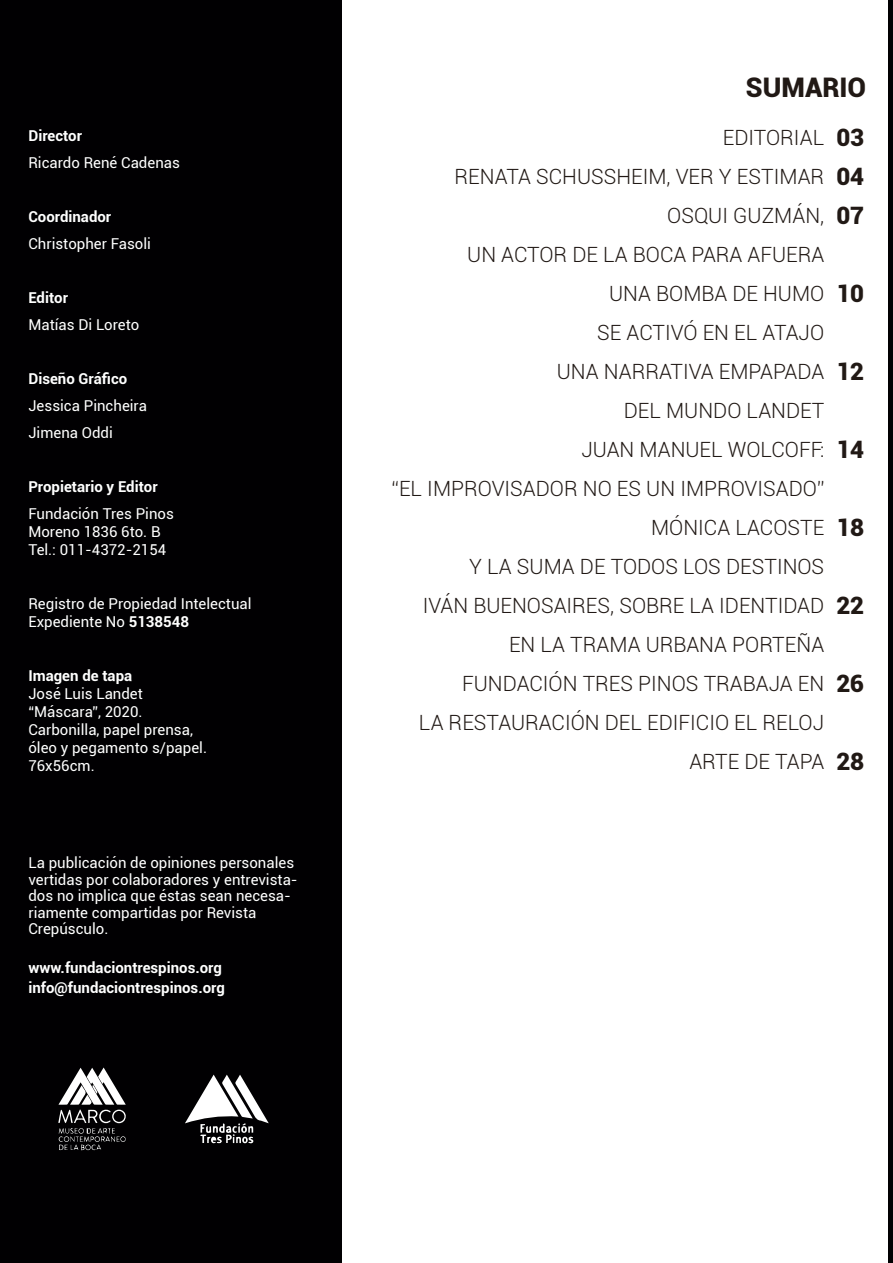
<style>
.page{position:relative;width:893px;height:1263px;background:#fff}
.page>*{position:absolute;margin:0;border:0;box-sizing:border-box;transform-origin:0 0}
.t1{font:900 27px "Roboto";color:#211915}
.t2{font:900 24px/39px "Roboto";color:#211915;text-align:justify}
.t3{font:300 21px/39px "Roboto";color:#211915;text-align:right}
.t4{font:15px/18px "Roboto";color:#fff}
.t5{font:700 15px/19.5px "Roboto";color:#fff}
.s1{font-weight:700}
</style>
<div class="page">
<hr style="left:889px;top:0;width:4px;height:1262px;background:#010002">
<div style="left:0;top:0;width:342px;height:1263px;background:#010002"></div>
<svg style="left:185px;top:1074px;width:84px;height:69px"></svg>
<svg style="left:58px;top:1067px;width:68px;height:83px"></svg>
<p class="t5" style="left:28px;top:125px;width:55px">Director</p>
<p class="t4" style="left:28px;top:153px;width:153px">Ricardo René Cadenas</p>
<p class="t5" style="left:28px;top:206px;width:84px">Coordinador</p>
<p class="t4" style="left:28px;top:234px;width:124px">Christopher Fasoli</p>
<p class="t5" style="left:28px;top:287px;width:41px">Editor</p>
<p class="t4" style="left:28px;top:315px;width:112px">Matías Di Loreto</p>
<p class="t5" style="left:28px;top:368px;width:100px">Diseño Gráfico</p>
<p class="t4" style="left:28px;top:391px;width:120px;line-height:27px">Jessica Pincheira<br>Jimena Oddi</p>
<p class="t5" style="left:28px;top:476px;width:131px">Propietario y Editor</p>
<p class="t4" style="left:28px;top:504px;width:147px">Fundación Tres Pinos<br>Moreno 1836 6to. B<br>Tel.: 011-4372-2154</p>
<p class="t4" style="left:28px;top:594px;width:225px">Registro de Propiedad Intelectual<br>Expediente No <span class="s1">5138548</span></p>
<p class="t5" style="left:28px;top:665px;width:105px">Imagen de tapa</p>
<p class="t4" style="left:28px;top:684px;width:180px">José Luis Landet “Máscara”, 2020.<br>Carbonilla, papel prensa, óleo y pegamento s/papel.<br>76x56cm.</p>
<p class="t4" style="left:28px;top:854px;width:271px;line-height:16.5px">La publicación de opiniones personales vertidas por colaboradores y entrevista&shy;dos no implica que éstas sean necesa&shy;riamente compartidas por Revista Crepúsculo.</p>
<p class="t5" style="left:28px;top:958px;width:198px">www.fundaciontrespinos.org info@fundaciontrespinos.org</p>
<h1 class="t1" style="left:746px;top:68px;width:122px">SUMARIO</h1>
<p class="t3" style="left:392px;top:118px;width:434px">EDITORIAL<br>RENATA SCHUSSHEIM, VER Y ESTIMAR<br>OSQUI GUZMÁN,<br>UN ACTOR DE LA BOCA PARA AFUERA<br>UNA BOMBA DE HUMO<br>SE ACTIVÓ EN EL ATAJO<br>UNA NARRATIVA EMPAPADA<br>DEL MUNDO LANDET<br>JUAN MANUEL WOLCOFF:<br>“EL IMPROVISADOR NO ES UN IMPROVISADO”<br>MÓNICA LACOSTE<br>Y LA SUMA DE TODOS LOS DESTINOS<br>IVÁN BUENOSAIRES, SOBRE LA IDENTIDAD<br>EN LA TRAMA URBANA PORTEÑA<br>FUNDACIÓN TRES PINOS TRABAJA EN<br>LA RESTAURACIÓN DEL EDIFICIO EL RELOJ<br>ARTE DE TAPA</p>
<h2 class="t2" style="left:836px;top:117px;width:29px">03<br>04<br>07</h2>
<h2 class="t2" style="left:836px;top:273px;width:29px">10</h2>
<h2 class="t2" style="left:836px;top:351px;width:29px">12</h2>
<h2 class="t2" style="left:836px;top:429px;width:29px">14</h2>
<h2 class="t2" style="left:836px;top:507px;width:29px">18</h2>
<h2 class="t2" style="left:836px;top:585px;width:29px">22</h2>
<h2 class="t2" style="left:836px;top:663px;width:29px">26</h2>
<h2 class="t2" style="left:836px;top:741px;width:29px">28</h2>
</div>
